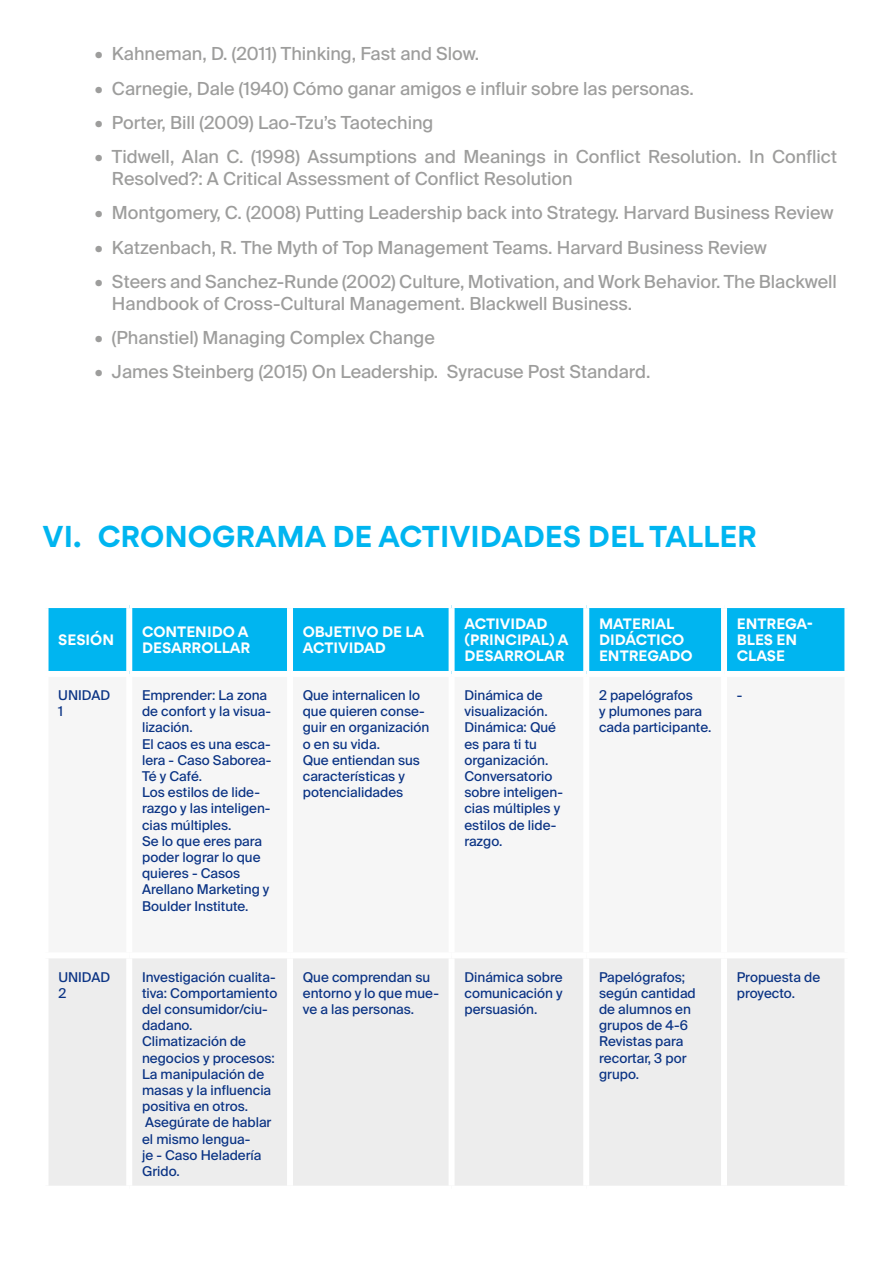
<style>
.page{position:relative;width:893px;height:1263px;background:#fff}
.page>*{position:absolute;margin:0;border:0;box-sizing:border-box;transform-origin:0 0}
.t1{font:700 27px "Gordita";color:#00b5f0}
.t2{font:18px/21.6px "Suisse Intl";color:#9d9d9c}
.t3{font:13.5px/16.2px "Suisse Intl";color:#0a3384}
.t4{font:700 13.5px/16.2px "Gordita";color:#fff}
</style>
<div class="page">
<div style="left:49px;top:608px;width:795px;height:63px;background:#00b5f0"></div>
<div style="left:49px;top:958px;width:795px;height:228px;background:#ededed"></div>
<div style="left:126px;top:608px;width:6px;height:63px;background:#fff"></div>
<div style="left:287px;top:608px;width:6px;height:63px;background:#fff"></div>
<div style="left:449px;top:608px;width:6px;height:63px;background:#fff"></div>
<div style="left:583px;top:608px;width:6px;height:63px;background:#fff"></div>
<div style="left:721px;top:608px;width:6px;height:63px;background:#fff"></div>
<div style="left:126px;top:958px;width:6px;height:228px;background:#fff"></div>
<div style="left:287px;top:958px;width:6px;height:228px;background:#fff"></div>
<div style="left:449px;top:958px;width:6px;height:228px;background:#fff"></div>
<div style="left:583px;top:958px;width:6px;height:228px;background:#fff"></div>
<div style="left:721px;top:958px;width:6px;height:228px;background:#fff"></div>
<h2 class="t2" style="left:95px;top:43px;width:386px">• Kahneman, D. (2011) Thinking, Fast and Slow.</h2>
<h2 class="t2" style="left:95px;top:78px;width:600px">• Carnegie, Dale (1940) Cómo ganar amigos e influir sobre las personas.</h2>
<h2 class="t2" style="left:95px;top:112px;width:340px">• Porter, Bill (2009) Lao-Tzu’s Taoteching</h2>
<h2 class="t2" style="left:112px;top:146px;width:726px;text-indent:-17px">• Tidwell, Alan C. (1998) Assumptions and Meanings in Conflict Resolution. In Conflict<br>Resolved?: A Critical Assessment of Conflict Resolution</h2>
<h2 class="t2" style="left:95px;top:202px;width:740px">• Montgomery, C. (2008) Putting Leadership back into Strategy. Harvard Business Review</h2>
<h2 class="t2" style="left:95px;top:237px;width:673px">• Katzenbach, R. The Myth of Top Management Teams. Harvard Business Review</h2>
<h2 class="t2" style="left:112px;top:271px;width:726px;text-indent:-17px">• Steers and Sanchez-Runde (2002) Culture, Motivation, and Work Behavior. The Blackwell<br>Handbook of Cross-Cultural Management. Blackwell Business.</h2>
<h2 class="t2" style="left:95px;top:327px;width:341px">• (Phanstiel) Managing Complex Change</h2>
<h2 class="t2" style="left:95px;top:361px;width:557px">• James Steinberg (2015) On Leadership. Syracuse Post Standard.</h2>
<h1 class="t1" style="left:43px;top:515px;width:716px">VI. CRONOGRAMA DE ACTIVIDADES DEL TALLER</h1>
<p class="t4" style="left:58px;top:631px;width:57px">SESIÓN</p>
<p class="t4" style="left:142px;top:623px;width:110px">CONTENIDO A<br>DESARROLLAR</p>
<p class="t4" style="left:303px;top:623px;width:123px">OBJETIVO DE LA<br>ACTIVIDAD</p>
<p class="t4" style="left:464px;top:615px;width:106px">ACTIVIDAD (PRINCIPAL) A<br>DESARROLAR</p>
<p class="t4" style="left:599px;top:615px;width:95px">MATERIAL<br>DIDÁCTICO<br>ENTREGADO</p>
<p class="t4" style="left:737px;top:615px;width:78px">ENTREGA-<br>BLES EN<br>CLASE</p>
<p class="t3" style="left:58px;top:687px;width:53px">UNIDAD<br>1</p>
<p class="t3" style="left:142px;top:687px;width:131px">Emprender: La zona de confort y la visua&shy;lización.<br>El caos es una esca&shy;lera - Caso Saborea-<br>Té y Café.<br>Los estilos de lide&shy;razgo y las inteligen&shy;cias múltiples.<br>Se lo que eres para poder lograr lo que quieres - Casos<br>Arellano Marketing y<br>Boulder Institute.</p>
<p class="t3" style="left:303px;top:687px;width:128px">Que internalicen lo que quieren conse&shy;guir en organización o en su vida.<br>Que entiendan sus características y potencialidades</p>
<p class="t3" style="left:464px;top:687px;width:100px">Dinámica de visualización.<br>Dinámica: Qué es para ti tu organización.<br>Conversatorio sobre inteligen&shy;cias múltiples y estilos de lide&shy;razgo.</p>
<p class="t3" style="left:599px;top:687px;width:114px">2 papelógrafos<br>y plumones para cada participante.</p>
<p class="t3" style="left:737px;top:687px;width:7px">-</p>
<p class="t3" style="left:58px;top:969px;width:53px">UNIDAD<br>2</p>
<p class="t3" style="left:142px;top:969px;width:137px">Investigación cualita&shy;tiva: Comportamiento del consumidor/ciu&shy;dadano.<br>Climatización de negocios y procesos:<br>La manipulación de masas y la influencia positiva en otros.<br>Asegúrate de hablar el mismo lengua-<br>je - Caso Heladería<br>Grido.</p>
<p class="t3" style="left:303px;top:969px;width:138px">Que comprendan su entorno y lo que mue&shy;ve a las personas.</p>
<p class="t3" style="left:464px;top:969px;width:100px;text-align:justify">Dinámica sobre comunicación y persuasión.</p>
<p class="t3" style="left:599px;top:969px;width:98px">Papelógrafos; según cantidad de alumnos en grupos de 4-6<br>Revistas para recortar, 3 por grupo.</p>
<p class="t3" style="left:737px;top:969px;width:85px">Propuesta de proyecto.</p>
</div>
